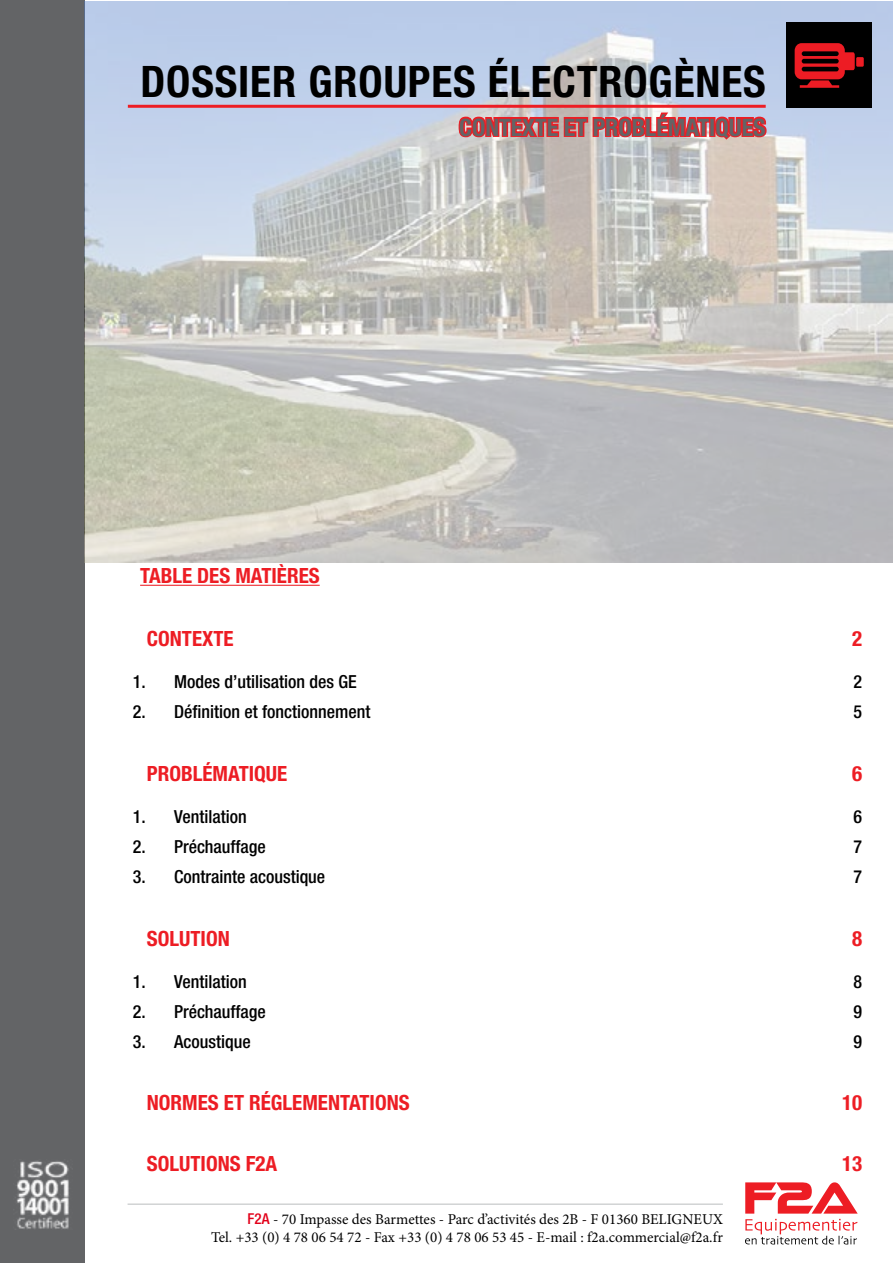
<style>
.page{position:relative;width:893px;height:1263px;background:#fff}
.page>*{position:absolute;margin:0;border:0;box-sizing:border-box;transform-origin:0 0}
.t1{font:700 condensed 43.5px "Helvetica Neue LT Std";letter-spacing:.02em;color:#000}
.t2{font:700 condensed 24px "Helvetica Neue LT Std";color:#636466}
.t3{font:700 condensed 21px "Helvetica Neue LT Std";color:#ed1d24}
.t4{font:500 condensed 18px "Helvetica Neue LT Std";color:#000}
.t5{font:15px/18px "Minion Pro";color:#000;text-align:right}
.s1{font-family:"Helvetica Neue LT Std";font-weight:500;font-stretch:condensed;color:#e2001a}
</style>
<div class="page">
<div style="left:0;top:0;width:85px;height:1263px;background:#636466"></div>
<hr style="left:128px;top:1203px;width:595px;height:2px;background:#d1d3d4">
<svg style="left:745px;top:1182px;width:113px;height:31px"></svg>
<svg style="left:745px;top:1219px;width:112px;height:25px"></svg>
<img style="left:16px;top:1161px;width:53px;height:68px">
<img style="left:84px;top:1px;width:809px;height:561px">
<hr style="left:140px;top:585px;width:180px;height:1px;background:#ed1d24">
<svg style="left:457px;top:1px;width:311px;height:327px"></svg>
<hr style="left:128px;top:105px;width:638px;height:3px;background:#ed1d24">
<div style="left:787px;top:23px;width:85px;height:85px;background:#000"></div>
<div style="left:856px;top:57px;width:8px;height:10px;background:#ed1c24"></div>
<svg style="left:795px;top:43px;width:60px;height:45px"></svg>
<h1 class="t1" style="left:140px;top:55px;width:627px">DOSSIER GROUPES ÉLECTROGÈNES</h1>
<h2 class="t2" style="left:459px;top:112px;width:308px">CONTEXTE ET PROBLÉMATIQUES</h2>
<p class="t3" style="left:140px;top:563px;width:181px">TABLE DES MATIÈRES</p>
<p class="t3" style="left:147px;top:626px;width:88px">CONTEXTE</p>
<p class="t3" style="left:852px;top:626px;width:12px">2</p>
<p class="t4" style="left:133px;top:671px;width:225px">1. Modes d’utilisation des GE</p>
<p class="t4" style="left:853px;top:671px;width:10px">2</p>
<p class="t4" style="left:133px;top:701px;width:239px">2. Définition et fonctionnement</p>
<p class="t4" style="left:853px;top:701px;width:10px">5</p>
<p class="t3" style="left:147px;top:761px;width:142px">PROBLÉMATIQUE</p>
<p class="t3" style="left:852px;top:761px;width:12px">6</p>
<p class="t4" style="left:133px;top:806px;width:115px">1. Ventilation</p>
<p class="t4" style="left:853px;top:806px;width:10px">6</p>
<p class="t4" style="left:133px;top:836px;width:135px">2. Préchauffage</p>
<p class="t4" style="left:853px;top:836px;width:10px">7</p>
<p class="t4" style="left:133px;top:866px;width:194px">3. Contrainte acoustique</p>
<p class="t4" style="left:853px;top:866px;width:10px">7</p>
<p class="t3" style="left:147px;top:926px;width:84px">SOLUTION</p>
<p class="t3" style="left:852px;top:926px;width:12px">8</p>
<p class="t4" style="left:133px;top:971px;width:115px">1. Ventilation</p>
<p class="t4" style="left:853px;top:971px;width:10px">8</p>
<p class="t4" style="left:133px;top:1001px;width:135px">2. Préchauffage</p>
<p class="t4" style="left:853px;top:1001px;width:10px">9</p>
<p class="t4" style="left:133px;top:1031px;width:119px">3. Acoustique</p>
<p class="t4" style="left:853px;top:1031px;width:10px">9</p>
<p class="t3" style="left:147px;top:1089px;width:264px">NORMES ET RÉGLEMENTATIONS</p>
<p class="t3" style="left:842px;top:1089px;width:22px">10</p>
<p class="t3" style="left:147px;top:1151px;width:126px">SOLUTIONS F2A</p>
<p class="t3" style="left:842px;top:1151px;width:22px">13</p>
<p class="t5" style="left:211px;top:1210px;width:513px"><span class="s1">F2A</span> - 70 Impasse des Barmettes - Parc d’activités des 2B - F 01360 BELIGNEUX<br>Tel. +33 (0) 4 78 06 54 72 - Fax +33 (0) 4 78 06 53 45 - E-mail : f2a.commercial@f2a.fr</p>
</div>
